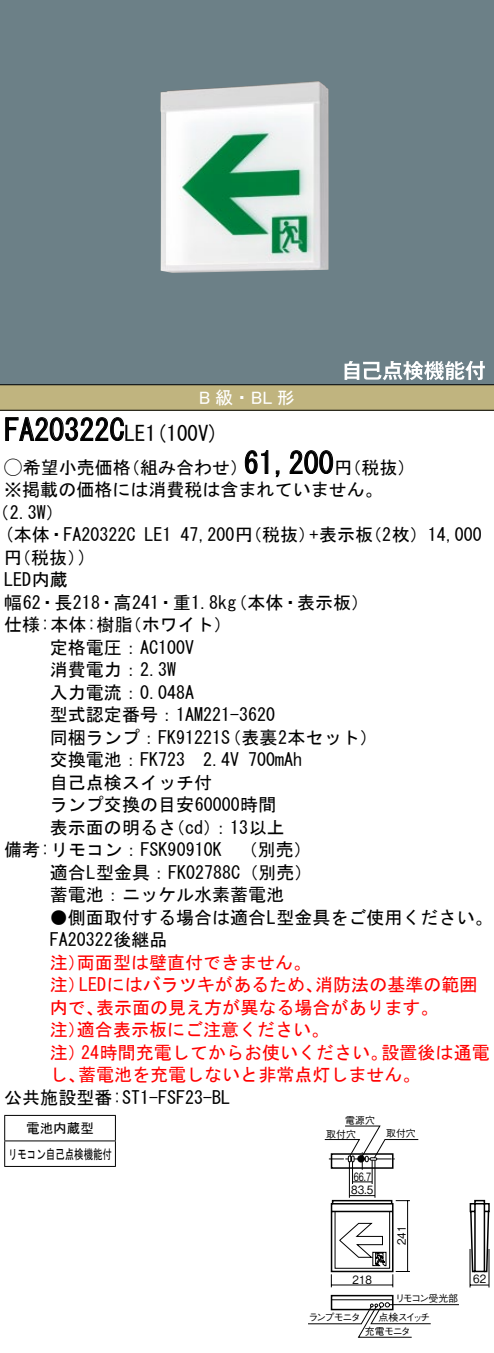
<style>
.page{position:relative;width:494px;height:1353px;background:#fff}
.page>*{position:absolute;margin:0;border:0;box-sizing:border-box;transform-origin:0 0}
.t1{font:30px "MS Gothic";color:#000}
.t2{font:21px "MS Gothic";color:#000}
.t3{font:18px/22.5px "MS Gothic";color:#000}
.t4{font:18px/22.5px "MS Gothic";color:#f00}
.t5{font:18px "MS P Gothic";color:#fff}
.t6{font:13.5px/25.5px "MS Gothic";color:#000;text-align:center}
.t7{font:11.4px "Gothic BBB Pro Medium 90 pv RKSJ H";color:#000;scale:.9 1}
.t8{font:11.4px "Gothic BBB Pro Medium 90 pv RKSJ H";color:#000;scale:.7 1}
.t9{font:9.9px "Gothic BBB Pro Medium 90 pv RKSJ H";letter-spacing:-.075em;color:#000}
.t10{font:9.9px "Gothic BBB Pro Medium 90 pv RKSJ H";letter-spacing:-.115em;color:#000}
.s1{font-size:30px}
.s2{font-family:"Ford Classification 1"}
</style>
<div class="page">
<div style="left:0;top:0;width:493px;height:359px;background:#6c8087"></div>
<img style="left:160px;top:81px;width:168px;height:192px">
<div style="left:0;top:359px;width:493px;height:25px;background:#6c8087"></div>
<svg style="left:344px;top:361px;width:140px;height:19px"></svg>
<div style="left:0;top:385px;width:493px;height:25px;background:#c0b47f"></div>
<hr style="left:0;top:384px;width:493px;height:1px;background:#000">
<hr style="left:0;top:410px;width:493px;height:1px;background:#000">
<svg style="left:5px;top:417px;width:119px;height:24px"></svg>
<svg style="left:244px;top:450px;width:24px;height:24px"></svg>
<svg style="left:275px;top:470px;width:5px;height:7px"></svg>
<svg style="left:289px;top:450px;width:44px;height:24px"></svg>
<hr style="left:4px;top:1115px;width:112px;height:1px;background:#000">
<hr style="left:4px;top:1140px;width:112px;height:1px;background:#000">
<svg style="left:4px;top:1116px;width:1px;height:50px"></svg>
<svg style="left:115px;top:1116px;width:1px;height:50px"></svg>
<hr style="left:4px;top:1166px;width:112px;height:1px;background:#000">
<svg style="left:324px;top:1125px;width:165px;height:163px"></svg>
<svg style="left:468px;top:1199px;width:21px;height:74px"></svg>
<hr style="left:488px;top:1249px;width:1px;height:38px;background:#000">
<svg style="left:308px;top:1152px;width:151px;height:186px"></svg>
<p class="t5" style="left:199px;top:388px;width:97px">B級・ BL 形</p>
<p class="t2" style="left:109px;top:423px;width:111px"><span class="s1">C</span>LE (1 100 (V</p>
<h1 class="t1" style="left:4px;top:415px;width:107px">FA20322</h1>
<h1 class="t1" style="left:243px;top:448px;width:91px">61,200</h1>
<p class="t3" style="left:4px;top:456px;width:128px"><span class="s2">A</span>希望小売価格</p>
<p class="t3" style="left:4px;top:479px;width:379px">※掲載の価格には消費税は含まれていません。</p>
<p class="t3" style="left:-8px;top:501px;width:73px">（2.3 (W</p>
<p class="t3" style="left:122px;top:456px;width:127px">（組み合わせ）</p>
<p class="t3" style="left:334px;top:456px;width:82px">（円税抜(</p>
<p class="t3" style="left:79px;top:524px;width:58px;text-indent:-74px">(本体・FA20322C (</p>
<p class="t3" style="left:4px;top:546px;width:82px">（円税抜(<br>LED内蔵</p>
<p class="t3" style="left:144px;top:524px;width:28px">LE1</p>
<p class="t3" style="left:309px;top:524px;width:65px">+表示板</p>
<p class="t3" style="left:180px;top:524px;width:137px">47,200 （円税抜）</p>
<p class="t3" style="left:364px;top:524px;width:119px">（枚2 (14,000</p>
<p class="t3" style="left:4px;top:591px;width:233px;text-align:right">幅62・長218・高241・重1.8kg（ホワイト(</p>
<p class="t3" style="left:229px;top:591px;width:141px">（本体・表示板(</p>
<p class="t3" style="left:4px;top:614px;width:130px">仕様:本体:樹脂</p>
<p class="t3" style="left:50px;top:636px;width:146px">定格電圧：AC100V</p>
<p class="t3" style="left:50px;top:659px;width:128px">消費電力：2.3W</p>
<p class="t3" style="left:50px;top:681px;width:146px">入力電流：0.048A</p>
<p class="t3" style="left:50px;top:704px;width:227px">型式認定番号：1AM221-3620</p>
<p class="t3" style="left:50px;top:726px;width:329px">同梱ランプ：FK91221（S 表裏2本セット(</p>
<p class="t3" style="left:248px;top:749px;width:55px">700mAh</p>
<p class="t3" style="left:50px;top:749px;width:191px">交換電池：FK723　2.4V</p>
<p class="t3" style="left:50px;top:771px;width:164px">自己点検スイッチ付</p>
<p class="t3" style="left:50px;top:794px;width:228px">ランプ交換の目安60000時間</p>
<p class="t3" style="left:212px;top:816px;width:74px">：13以上</p>
<p class="t3" style="left:50px;top:816px;width:128px">表示面の明るさ</p>
<p class="t3" style="left:167px;top:816px;width:55px">（cd）</p>
<p class="t3" style="left:50px;top:839px;width:264px;text-indent:-46px">備考:リモコン：FSK90910K<br>適合L型金具：FK02788 （C 別売(蓄電池：ニッケル水素蓄電池</p>
<p class="t3" style="left:50px;top:906px;width:444px">●側面取付する場合は適合L型金具をご使用ください。<br>FA20322後継品</p>
<p class="t4" style="left:77px;top:951px;width:236px">両面型は壁直付できません。</p>
<p class="t3" style="left:230px;top:839px;width:82px">　（別売(</p>
<p class="t4" style="left:50px;top:951px;width:37px">注）</p>
<p class="t4" style="left:79px;top:974px;width:245px">LEDにはバラツキがあるため、</p>
<p class="t4" style="left:315px;top:974px;width:163px">消防法の基準の範囲</p>
<p class="t4" style="left:50px;top:974px;width:37px">注）</p>
<p class="t4" style="left:96px;top:996px;width:344px">表示面の見え方が異なる場合があります。</p>
<p class="t4" style="left:77px;top:996px;width:254px;text-indent:-27px">内で、<br>適合表示板にご注意ください。</p>
<p class="t4" style="left:50px;top:1019px;width:37px">注）</p>
<p class="t4" style="left:381px;top:1041px;width:110px">設置後は通電</p>
<p class="t4" style="left:81px;top:1041px;width:308px">24時間充電してからお使いください。</p>
<p class="t4" style="left:78px;top:1041px;width:344px;text-indent:-28px">注）<br>蓄電池を充電しないと非常点灯しません。</p>
<p class="t4" style="left:50px;top:1064px;width:37px">し、</p>
<p class="t3" style="left:4px;top:1086px;width:227px">公共施設型番:ST1-FSF23-BL</p>
<p class="t6" style="left:8px;top:1115px;width:105px">電池内蔵型<br>リモコン自己点検機能付</p>
<p class="t9" style="left:345px;top:1112px;width:31px">電源穴</p>
<p class="t9" style="left:386px;top:1125px;width:31px">取付穴</p>
<p class="t9" style="left:326px;top:1126px;width:31px">取付穴</p>
<p class="t8" style="left:353px;top:1167px;width:26px">66.7</p>
<p class="t7" style="left:351px;top:1180px;width:26px">83.5</p>
<p class="t7" style="left:352px;top:1270px;width:23px">218</p>
<p class="t7" style="left:392px;top:1245px;width:23px;rotate:-90deg">241</p>
<p class="t10" style="left:395px;top:1290px;width:64px">リモコン受光部</p>
<p class="t9" style="left:308px;top:1309px;width:54px">ランプモニタ</p>
<p class="t9" style="left:378px;top:1309px;width:53px">点検スイッチ</p>
<p class="t9" style="left:364px;top:1323px;width:48px">充電モニタ</p>
<p class="t7" style="left:473px;top:1270px;width:16px">62</p>
</div>
